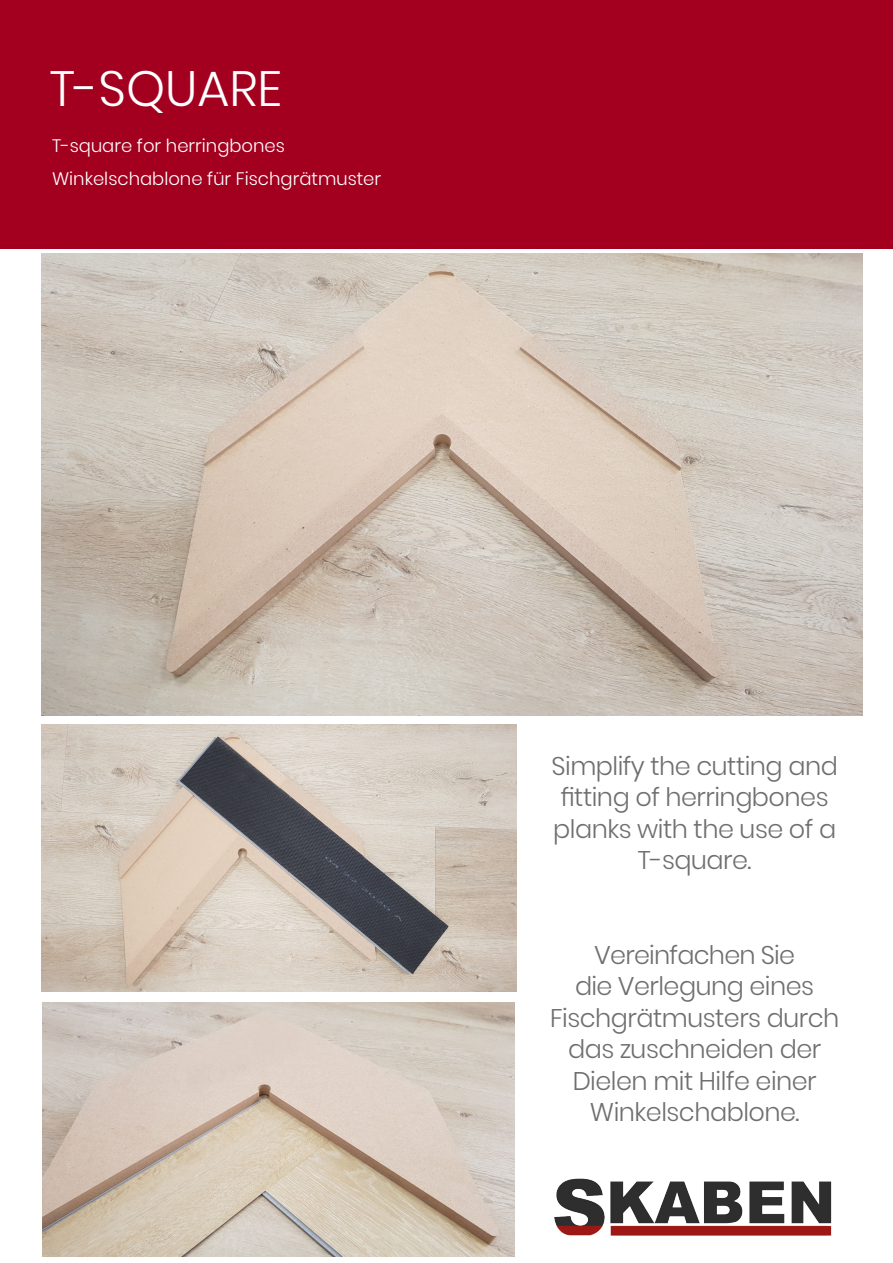
<style>
.page{position:relative;width:893px;height:1263px;background:#fff}
.page>*{position:absolute;margin:0;border:0;box-sizing:border-box;transform-origin:0 0}
.t1{font:300 49.5px "Poppins";color:#fff}
.t2{font:300 25.5px/31.5px "Poppins";letter-spacing:-.02em;color:#706f6f;text-align:center}
.t3{font:300 18px/33px "Poppins";color:#fff}
</style>
<div class="page">
<div style="left:0;top:0;width:893px;height:249px;background:#a30020"></div>
<img style="left:42px;top:1002px;width:473px;height:255px">
<img style="left:41px;top:253px;width:821px;height:462px">
<img style="left:41px;top:724px;width:476px;height:268px">
<img style="left:554px;top:1178px;width:278px;height:58px">
<h1 class="t1" style="left:50px;top:60px;width:234px">T-SQUARE</h1>
<p class="t3" style="left:52px;top:129px;width:331px">T-square for herringbones<br>Winkelschablone für Fischgrätmuster</p>
<p class="t2" style="left:551px;top:750px;width:288px">Simplify the cutting and fitting of herringbones planks with the use of a<br>T-square.</p>
<p class="t2" style="left:550px;top:939px;width:291px">Vereinfachen Sie<br>die Verlegung eines<br>Fischgrätmusters durch das zuschneiden der<br>Dielen mit Hilfe einer<br>Winkelschablone.</p>
</div>
